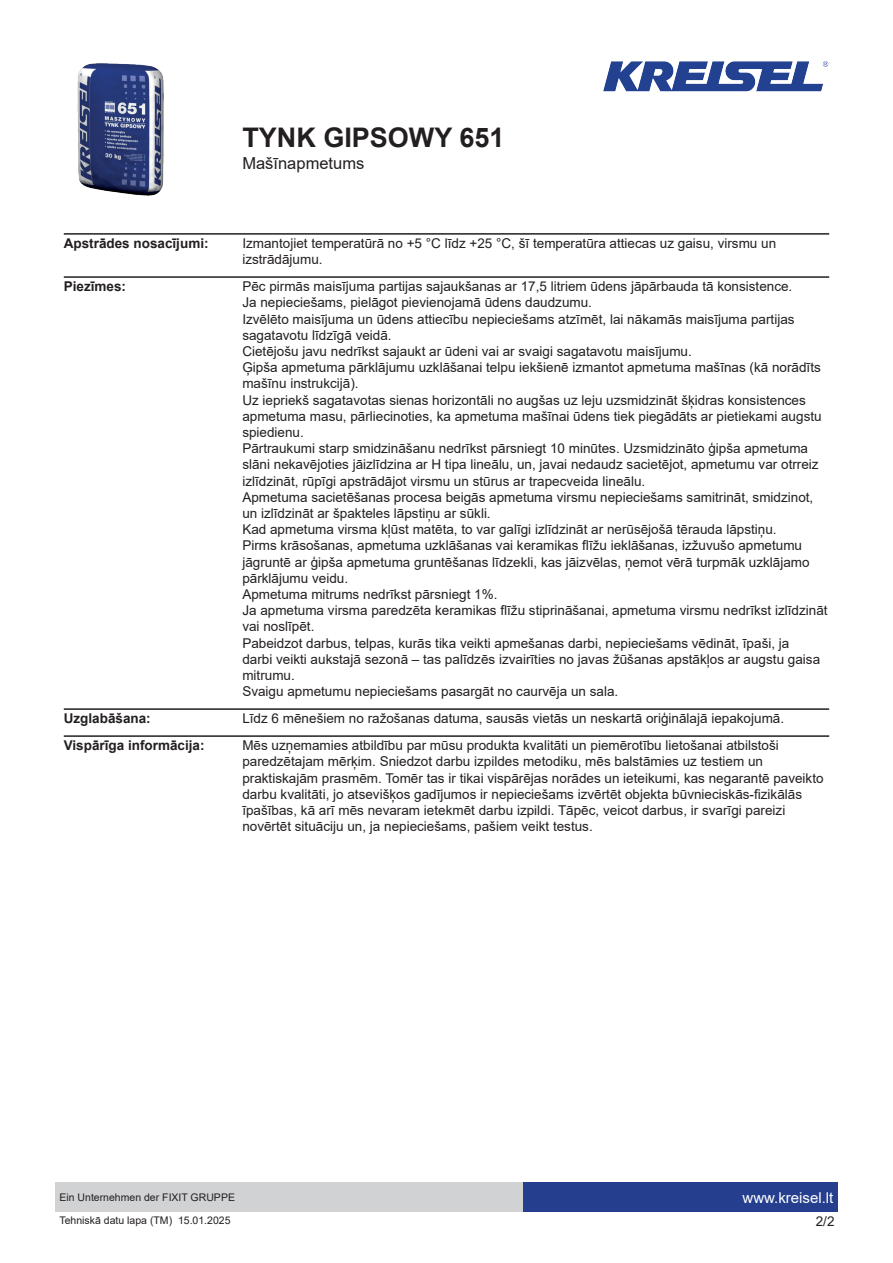
<style>
.page{position:relative;width:893px;height:1263px;background:#fff}
.page>*{position:absolute;margin:0;border:0;box-sizing:border-box;transform-origin:0 0}
.t1{font:700 27px "Arial";color:#231f20}
.t2{font:16.5px "Arial";color:#231f20}
.t3{font:15px "Arial";color:#fff}
.t4{font:13.5px/16.2px "Arial";color:#231f20}
.t5{font:700 13.5px "Arial";color:#231f20}
.t6{font:10.5px "Arial";color:#231f20}
</style>
<div class="page">
<img style="left:77px;top:63px;width:87px;height:133px">
<img style="left:603px;top:61px;width:226px;height:31px">
<div style="left:523px;top:1182px;width:315px;height:30px;background:#253f8e"></div>
<div style="left:55px;top:1182px;width:468px;height:30px;background:#d1d2d4"></div>
<hr style="left:64px;top:233px;width:765px;height:2px;background:#231f20">
<hr style="left:64px;top:276px;width:765px;height:2px;background:#231f20">
<hr style="left:64px;top:708px;width:765px;height:2px;background:#231f20">
<hr style="left:64px;top:735px;width:765px;height:2px;background:#231f20">
<h1 class="t1" style="left:242px;top:119px;width:264px">TYNK GIPSOWY 651</h1>
<p class="t2" style="left:242px;top:152px;width:123px">Mašīnapmetums</p>
<p class="t5" style="left:64px;top:234px;width:146px">Apstrādes nosacījumi:</p>
<p class="t4" style="left:242px;top:235px;width:535px">Izmantojiet temperatūrā no +5 °C līdz +25 °C, šī temperatūra attiecas uz gaisu, virsmu un izstrādājumu.</p>
<p class="t5" style="left:64px;top:277px;width:64px">Piezīmes:</p>
<p class="t4" style="left:242px;top:278px;width:587px">Pēc pirmās maisījuma partijas sajaukšanas ar 17,5 litriem ūdens jāpārbauda tā konsistence.<br>Ja nepieciešams, pielāgot pievienojamā ūdens daudzumu.<br>Izvēlēto maisījuma un ūdens attiecību nepieciešams atzīmēt, lai nākamās maisījuma partijas sagatavotu līdzīgā veidā.<br>Cietējošu javu nedrīkst sajaukt ar ūdeni vai ar svaigi sagatavotu maisījumu.<br>Ģipša apmetuma pārklājumu uzklāšanai telpu iekšienē izmantot apmetuma mašīnas (kā norādīts mašīnu instrukcijā).<br>Uz iepriekš sagatavotas sienas horizontāli no augšas uz leju uzsmidzināt šķidras konsistences apmetuma masu, pārliecinoties, ka apmetuma mašīnai ūdens tiek piegādāts ar pietiekami augstu spiedienu.<br>Pārtraukumi starp smidzināšanu nedrīkst pārsniegt 10 minūtes. Uzsmidzināto ģipša apmetuma slāni nekavējoties jāizlīdzina ar H tipa lineālu, un, javai nedaudz sacietējot, apmetumu var otrreiz izlīdzināt, rūpīgi apstrādājot virsmu un stūrus ar trapecveida lineālu.<br>Apmetuma sacietēšanas procesa beigās apmetuma virsmu nepieciešams samitrināt, smidzinot, un izlīdzināt ar špakteles lāpstiņu ar sūkli.<br>Kad apmetuma virsma kļūst matēta, to var galīgi izlīdzināt ar nerūsējošā tērauda lāpstiņu.<br>Pirms krāsošanas, apmetuma uzklāšanas vai keramikas flīžu ieklāšanas, izžuvušo apmetumu jāgruntē ar ģipša apmetuma gruntēšanas līdzekli, kas jāizvēlas, ņemot vērā turpmāk uzklājamo pārklājumu veidu.<br>Apmetuma mitrums nedrīkst pārsniegt 1%.<br>Ja apmetuma virsma paredzēta keramikas flīžu stiprināšanai, apmetuma virsmu nedrīkst izlīdzināt vai noslīpēt.<br>Pabeidzot darbus, telpas, kurās tika veikti apmešanas darbi, nepieciešams vēdināt, īpaši, ja<br>darbi veikti aukstajā sezonā – tas palīdzēs izvairīties no javas žūšanas apstākļos ar augstu gaisa mitrumu.<br>Svaigu apmetumu nepieciešams pasargāt no caurvēja un sala.</p>
<p class="t5" style="left:64px;top:709px;width:89px">Uzglabāšana:</p>
<p class="t4" style="left:242px;top:710px;width:543px">Līdz 6 mēnešiem no ražošanas datuma, sausās vietās un neskartā oriģinālajā iepakojumā.</p>
<p class="t5" style="left:64px;top:736px;width:142px">Vispārīga informācija:</p>
<p class="t4" style="left:242px;top:737px;width:583px">Mēs uzņemamies atbildību par mūsu produkta kvalitāti un piemērotību lietošanai atbilstoši paredzētajam mērķim. Sniedzot darbu izpildes metodiku, mēs balstāmies uz testiem un praktiskajām prasmēm. Tomēr tas ir tikai vispārējas norādes un ieteikumi, kas negarantē paveikto darbu kvalitāti, jo atsevišķos gadījumos ir nepieciešams izvērtēt objekta būvnieciskās-fizikālās īpašības, kā arī mēs nevaram ietekmēt darbu izpildi. Tāpēc, veicot darbus, ir svarīgi pareizi novērtēt situāciju un, ja nepieciešams, pašiem veikt testus.</p>
<p class="t6" style="left:60px;top:1190px;width:177px">Ein Unternehmen der FIXIT GRUPPE</p>
<p class="t3" style="left:743px;top:1187px;width:92px">www.kreisel.lt</p>
<p class="t6" style="left:60px;top:1213px;width:173px">Tehniskā datu lapa (TM) 15.01.2025</p>
<p class="t4" style="left:816px;top:1213px;width:20px">2/2</p>
</div>
